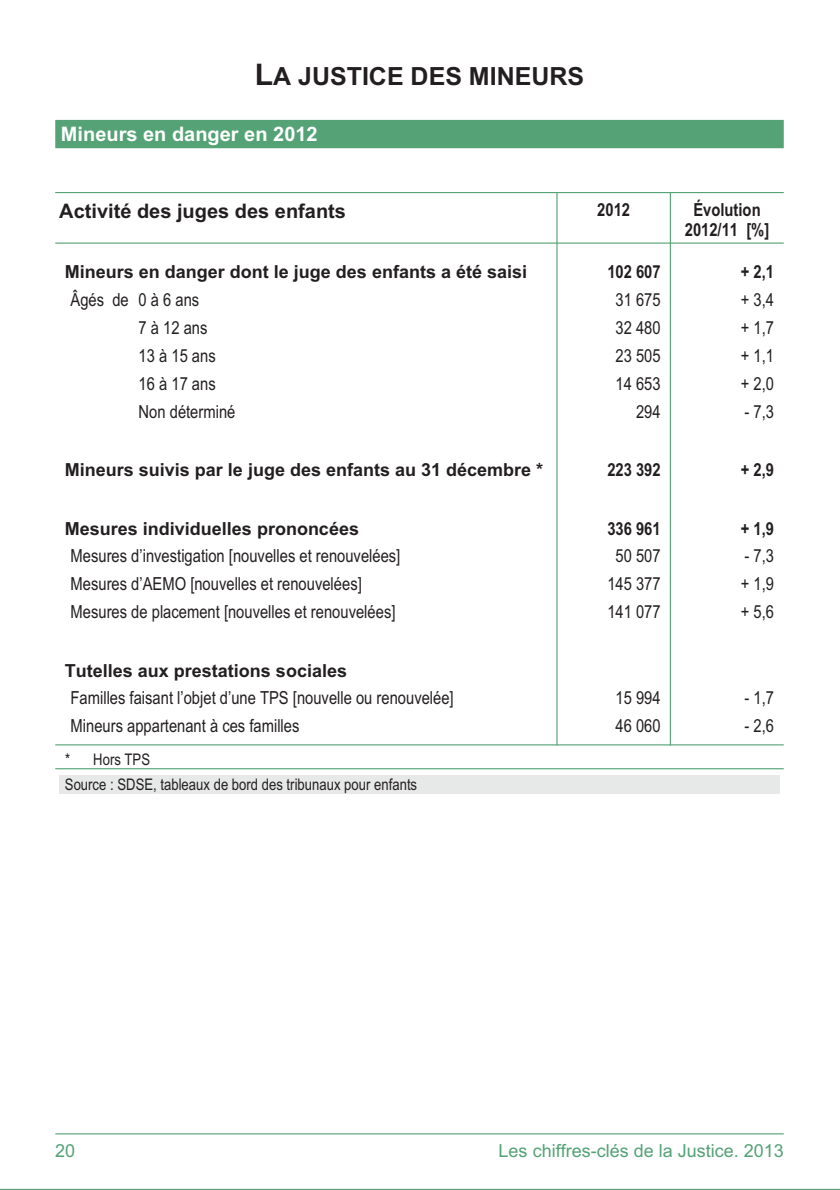
<style>
.page{position:relative;width:840px;height:1190px;background:#fff}
.page>*{position:absolute;margin:0;border:0;box-sizing:border-box;transform-origin:0 0}
.t1{font:700 25px "Arial";color:#231f20}
.t2{font:700 20px "Arial";color:#231f20}
.t3{font:700 20px "Arial";color:#fff}
.t4{font:18px "Arial Narrow";color:#231f20}
.t5{font:700 18px "Arial";color:#231f20}
.t6{font:700 18px/19.8px "Arial Narrow";color:#231f20;text-align:center}
.t7{font:18px "Arial";color:#54a275}
.t8{font:16px/25px "Arial Narrow";color:#231f20}
.s1{font-size:30px}
</style>
<div class="page">
<hr style="left:0;top:1189px;width:840px;height:1px;background:#54a275">
<hr style="left:55px;top:1133px;width:729px;height:1px;background:#54a275">
<div style="left:55px;top:120px;width:729px;height:28px;background:#54a275"></div>
<div style="left:59px;top:775px;width:721px;height:18px;background:#e7e8e8"></div>
<hr style="left:55px;top:192px;width:729px;height:1px;background:#54a275">
<hr style="left:55px;top:243px;width:729px;height:1px;background:#54a275">
<hr style="left:55px;top:744px;width:729px;height:1px;background:#54a275">
<hr style="left:55px;top:768px;width:729px;height:1px;background:#54a275">
<hr style="left:556px;top:192px;width:2px;height:553px;background:#54a275">
<hr style="left:670px;top:192px;width:1px;height:553px;background:#54a275">
<h1 class="t1" style="left:255px;top:67px;width:331px"><span class="s1">L</span>A JUSTICE DES MINEURS</h1>
<p class="t3" style="left:61px;top:127px;width:258px">Mineurs en danger en 2012</p>
<p class="t2" style="left:59px;top:203px;width:288px">Activité des juges des enfants</p>
<p class="t6" style="left:597px;top:202px;width:34px">2012</p>
<p class="t6" style="left:685px;top:202px;width:86px">Évolution<br>2012/11 [%]</p>
<p class="t5" style="left:65px;top:265px;width:464px">Mineurs en danger dont le juge des enfants a été saisi</p>
<p class="t6" style="left:607px;top:264px;width:55px">102 607</p>
<p class="t6" style="left:741px;top:264px;width:35px">+ 2,1</p>
<p class="t4" style="left:71px;top:293px;width:130px">Âgés de 0 à 6 ans</p>
<p class="t4" style="left:616px;top:293px;width:47px">31 675</p>
<p class="t4" style="left:741px;top:293px;width:35px">+ 3,4</p>
<p class="t4" style="left:139px;top:321px;width:70px">7 à 12 ans</p>
<p class="t4" style="left:616px;top:321px;width:47px">32 480</p>
<p class="t4" style="left:741px;top:321px;width:35px">+ 1,7</p>
<p class="t4" style="left:139px;top:349px;width:79px">13 à 15 ans</p>
<p class="t4" style="left:616px;top:349px;width:47px">23 505</p>
<p class="t4" style="left:741px;top:349px;width:35px">+ 1,1</p>
<p class="t4" style="left:139px;top:377px;width:79px">16 à 17 ans</p>
<p class="t4" style="left:616px;top:377px;width:47px">14 653</p>
<p class="t4" style="left:741px;top:377px;width:35px">+ 2,0</p>
<p class="t4" style="left:139px;top:405px;width:98px">Non déterminé</p>
<p class="t4" style="left:636px;top:405px;width:26px">294</p>
<p class="t4" style="left:745px;top:405px;width:31px">- 7,3</p>
<p class="t5" style="left:65px;top:463px;width:480px">Mineurs suivis par le juge des enfants au 31 décembre *</p>
<p class="t6" style="left:607px;top:462px;width:55px">223 392</p>
<p class="t6" style="left:741px;top:462px;width:35px">+ 2,9</p>
<p class="t5" style="left:65px;top:522px;width:296px">Mesures individuelles prononcées</p>
<p class="t6" style="left:607px;top:520px;width:55px">336 961</p>
<p class="t6" style="left:741px;top:520px;width:35px">+ 1,9</p>
<p class="t4" style="left:71px;top:550px;width:331px">Mesures d’investigation [nouvelles et renouvelées]</p>
<p class="t4" style="left:616px;top:550px;width:47px">50 507</p>
<p class="t4" style="left:745px;top:550px;width:31px">- 7,3</p>
<p class="t4" style="left:71px;top:577px;width:293px">Mesures d’AEMO [nouvelles et renouvelées]</p>
<p class="t4" style="left:607px;top:577px;width:55px">145 377</p>
<p class="t4" style="left:741px;top:577px;width:35px">+ 1,9</p>
<p class="t4" style="left:71px;top:605px;width:326px">Mesures de placement [nouvelles et renouvelées]</p>
<p class="t4" style="left:607px;top:605px;width:55px">141 077</p>
<p class="t4" style="left:741px;top:605px;width:35px">+ 5,6</p>
<p class="t5" style="left:65px;top:664px;width:284px">Tutelles aux prestations sociales</p>
<p class="t4" style="left:71px;top:692px;width:385px">Familles faisant l’objet d’une TPS [nouvelle ou renouvelée]</p>
<p class="t4" style="left:616px;top:692px;width:47px">15 994</p>
<p class="t4" style="left:745px;top:692px;width:31px">- 1,7</p>
<p class="t4" style="left:71px;top:719px;width:230px">Mineurs appartenant à ces familles</p>
<p class="t4" style="left:616px;top:719px;width:47px">46 060</p>
<p class="t4" style="left:745px;top:719px;width:31px">- 2,6</p>
<p class="t8" style="left:65px;top:748px;width:354px">* Hors TPS<br>Source : SDSE, tableaux de bord des tribunaux pour enfants</p>
<p class="t7" style="left:55px;top:1144px;width:22px">20</p>
<p class="t7" style="left:499px;top:1144px;width:287px">Les chiffres-clés de la Justice. 2013</p>
</div>
